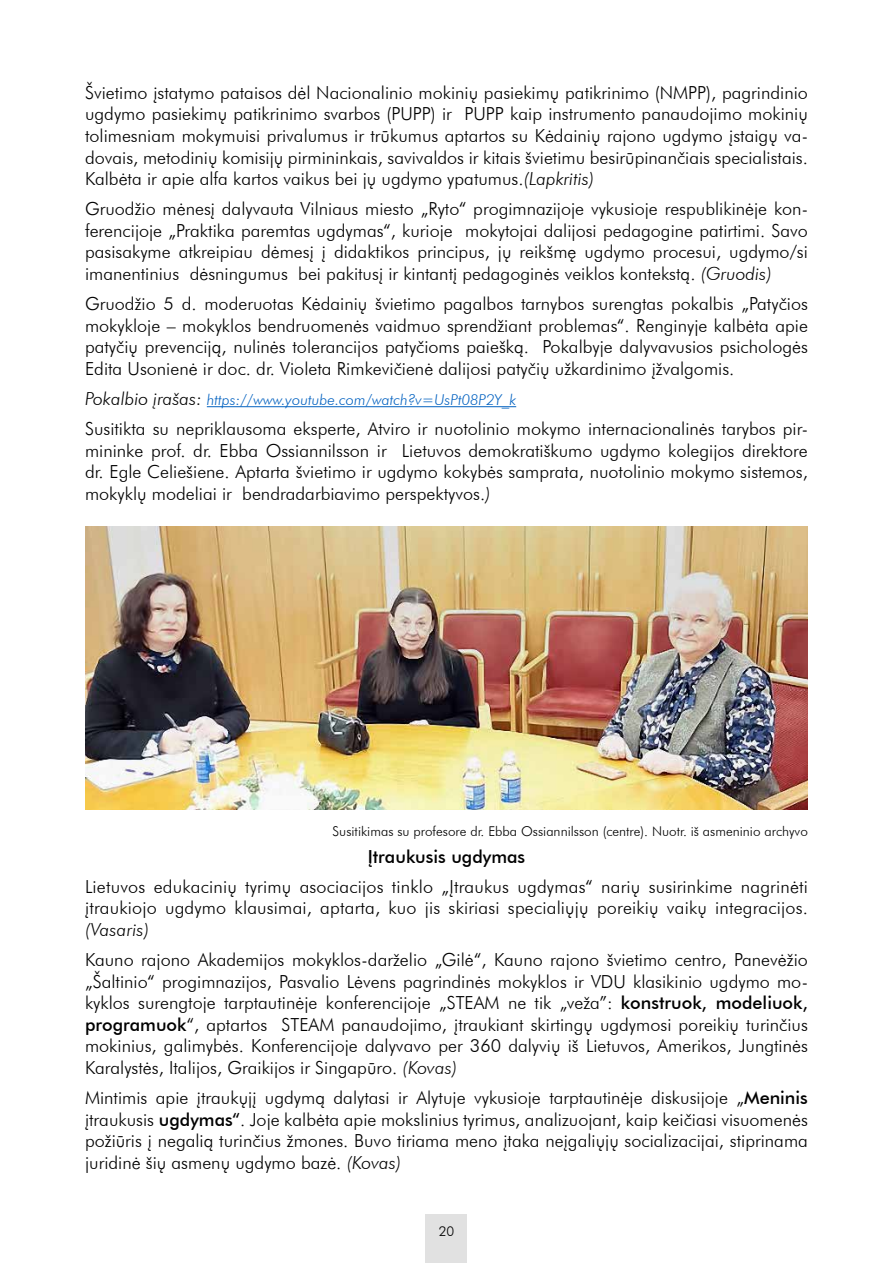
<style>
.page{position:relative;width:893px;height:1263px;background:#fff}
.page>*{position:absolute;margin:0;border:0;box-sizing:border-box;transform-origin:0 0}
.t1{font:18px/21.6px "MC Futura";color:#000;text-align:justify}
.t2{font:18px "MC Futura Bold";color:#000}
.t3{font:18px "MC Futura Italic";letter-spacing:.01em;color:#000}
.t4{font:15px "MC Futura Italic";color:#0563c1}
.t5{font:13.5px "MC Futura";color:#000}
.s1{font-family:"MC Futura Italic"}
.s2{font-size:18px;color:#000}
.s3{font-family:"MC Futura Bold"}
.s4{font-family:"MC Futura Italic";color:#050505}
</style>
<div class="page">
<div style="left:425px;top:1214px;width:42px;height:49px;background:#e1e1e1"></div>
<hr style="left:207px;top:406px;width:309px;height:1px;background:#0563c1">
<img style="left:85px;top:526px;width:723px;height:283px">
<p class="t1" style="left:85px;top:81px;width:724px">Švietimo įstatymo pataisos dėl Nacionalinio mokinių pasiekimų patikrinimo (NMPP), pagrindinio ugdymo pasiekimų patikrinimo svarbos (PUPP) ir PUPP kaip instrumento panaudojimo mokinių tolimesniam mokymuisi privalumus ir trūkumus aptartos su Kėdainių rajono ugdymo įstaigų va&shy;dovais, metodinių komisijų pirmininkais, savivaldos ir kitais švietimu besirūpinančiais specialistais.<br>Kalbėta ir apie alfa kartos vaikus bei jų ugdymo ypatumus.<span class="s1">(Lapkritis)</span></p>
<p class="t1" style="left:85px;top:198px;width:724px">Gruodžio mėnesį dalyvauta Vilniaus miesto „Ryto“ progimnazijoje vykusioje respublikinėje kon&shy;ferencijoje „Praktika paremtas ugdymas“, kurioje mokytojai dalijosi pedagogine patirtimi. Savo pasisakyme atkreipiau dėmesį į didaktikos principus, jų reikšmę ugdymo procesui, ugdymo/si imanentinius dėsningumus bei pakitusį ir kintantį pedagoginės veiklos kontekstą. <span class="s1">(Gruodis)</span></p>
<p class="t1" style="left:85px;top:293px;width:724px">Gruodžio 5 d. moderuotas Kėdainių švietimo pagalbos tarnybos surengtas pokalbis „Patyčios mokykloje – mokyklos bendruomenės vaidmuo sprendžiant problemas“. Renginyje kalbėta apie patyčių prevenciją, nulinės tolerancijos patyčioms paiešką. Pokalbyje dalyvavusios psichologės Edita Usonienė ir doc. dr. Violeta Rimkevičienė dalijosi patyčių užkardinimo įžvalgomis.</p>
<p class="t4" style="left:85px;top:391px;width:433px"><span class="s2">Pokalbio įrašas:</span> https://www.youtube.com/watch?v=UsPt08P2Y_k</p>
<p class="t1" style="left:85px;top:418px;width:724px">Susitikta su nepriklausoma eksperte, Atviro ir nuotolinio mokymo internacionalinės tarybos pir&shy;mininke prof. dr. Ebba Ossiannilsson ir Lietuvos demokratiškumo ugdymo kolegijos direktore dr. Egle Celiešiene. Aptarta švietimo ir ugdymo kokybės samprata, nuotolinio mokymo sistemos, mokyklų modeliai ir bendradarbiavimo perspektyvos.<span class="s1">)</span></p>
<p class="t5" style="left:333px;top:823px;width:477px">Susitikimas su profesore dr. Ebba Ossiannilsson (centre). Nuotr. iš asmeninio archyvo</p>
<p class="t2" style="left:368px;top:845px;width:159px">Įtraukusis ugdymas</p>
<p class="t1" style="left:85px;top:875px;width:724px">Lietuvos edukacinių tyrimų asociacijos tinklo „Įtraukus ugdymas“ narių susirinkime nagrinėti įtraukiojo ugdymo klausimai, aptarta, kuo jis skiriasi specialiųjų poreikių vaikų integracijos.</p>
<p class="t3" style="left:85px;top:919px;width:66px">(Vasaris)</p>
<p class="t1" style="left:85px;top:949px;width:724px">Kauno rajono Akademijos mokyklos-darželio „Gilė“, Kauno rajono švietimo centro, Panevėžio „Šaltinio“ progimnazijos, Pasvalio Lėvens pagrindinės mokyklos ir VDU klasikinio ugdymo mo&shy;kyklos surengtoje tarptautinėje konferencijoje „STEAM ne tik „veža”: <span class="s3">konstruok, modeliuok, programuok</span>“, aptartos STEAM panaudojimo, įtraukiant skirtingų ugdymosi poreikių turinčius mokinius, galimybės. Konferencijoje dalyvavo per 360 dalyvių iš Lietuvos, Amerikos, Jungtinės Karalystės, Italijos, Graikijos ir Singapūro. <span class="s4">(Kovas)</span></p>
<p class="t1" style="left:85px;top:1087px;width:724px">Mintimis apie įtraukųjį ugdymą dalytasi ir Alytuje vykusioje tarptautinėje diskusijoje „<span class="s3">Meninis </span>įtraukusis <span class="s3">ugdymas“</span>. Joje kalbėta apie mokslinius tyrimus, analizuojant, kaip keičiasi visuomenės požiūris į negalią turinčius žmones. Buvo tiriama meno įtaka neįgaliųjų socializacijai, stiprinama juridinė šių asmenų ugdymo bazė. <span class="s1">(Kovas)</span></p>
<p class="t5" style="left:439px;top:1223px;width:17px">20</p>
</div>
